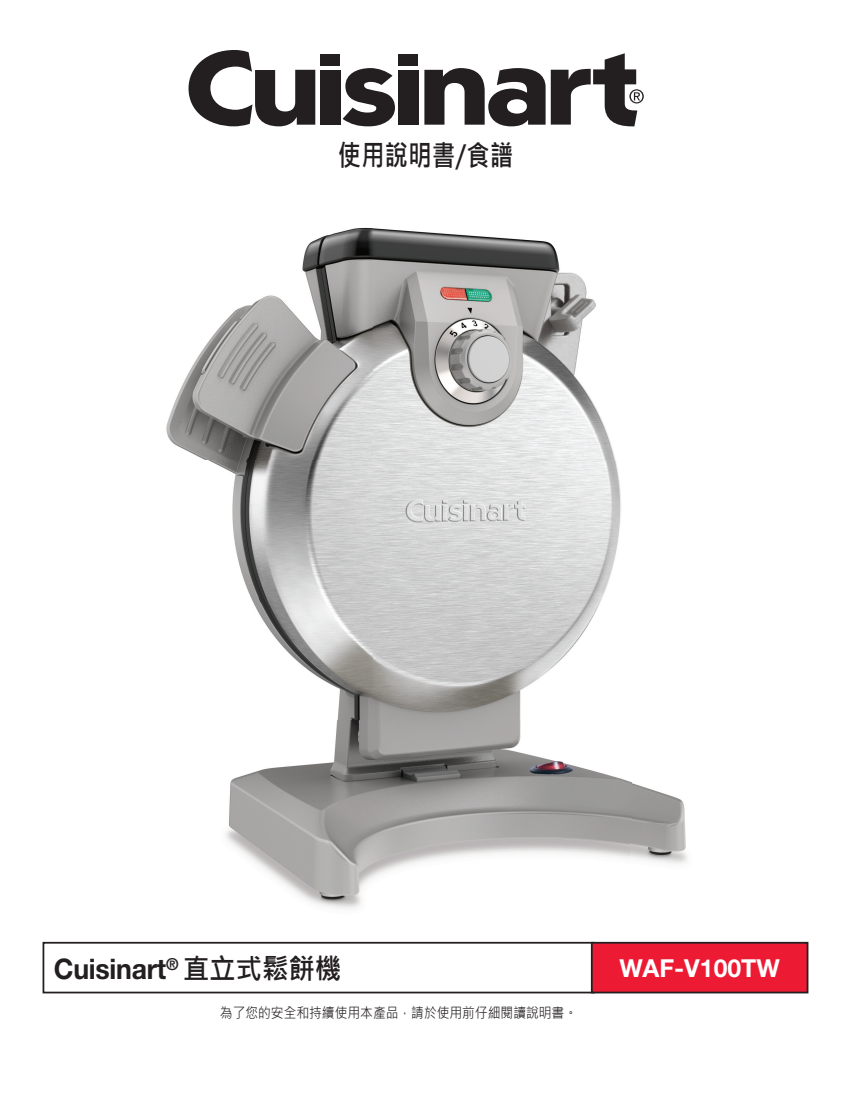
<style>
.page{position:relative;width:851px;height:1106px;background:#fff}
.page>*{position:absolute;margin:0;border:0;box-sizing:border-box;transform-origin:0 0}
.t1{font:700 28.95px "Microsoft Jheng Hei";letter-spacing:.02em;color:#231f20;scale:.8 1}
.t2{font:700 28.35px "Helvetica Neue LT Std";letter-spacing:-.01em;color:#231f20;scale:.94 1}
.t3{font:700 24.75px "Helvetica Neue LT Std";color:#fff}
.t4{font:14.1px "Microsoft Jheng Hei";color:#231f20;scale:.9 1}
.s1{font-family:"Microsoft Jheng Hei"}
</style>
<div class="page">
<div style="left:43px;top:941px;width:551px;height:52px;border:2px solid #231f20"></div>
<div style="left:591px;top:942px;width:216px;height:50px;background:#ed1a33"></div>
<div style="left:590px;top:941px;width:218px;height:52px;border:2px solid #231f20"></div>
<svg style="left:188px;top:50px;width:127px;height:76px"></svg>
<div style="left:320px;top:70px;width:20px;height:55px;background:#231f20"></div>
<svg style="left:342px;top:68px;width:53px;height:58px"></svg>
<div style="left:398px;top:70px;width:20px;height:55px;background:#231f20"></div>
<div style="left:320px;top:54px;width:20px;height:11px;background:#231f20"></div>
<div style="left:398px;top:54px;width:20px;height:11px;background:#231f20"></div>
<svg style="left:424px;top:53px;width:219px;height:73px"></svg>
<img style="left:166px;top:227px;width:521px;height:681px">
<h1 class="t1" style="left:337px;top:137px;width:221px">使用說明書/食譜</h1>
<h2 class="t2" style="left:54px;top:951px;width:307px">Cuisinart<sup>®</sup> <span class="s1">直立式鬆餅機</span></h2>
<p class="t4" style="left:220px;top:1003px;width:398px">為了您的安全和持續使用本產品，請於使用前仔細閱讀說明書。</p>
<h3 class="t3" style="left:619px;top:952px;width:162px">WAF-V100TW</h3>
</div>
